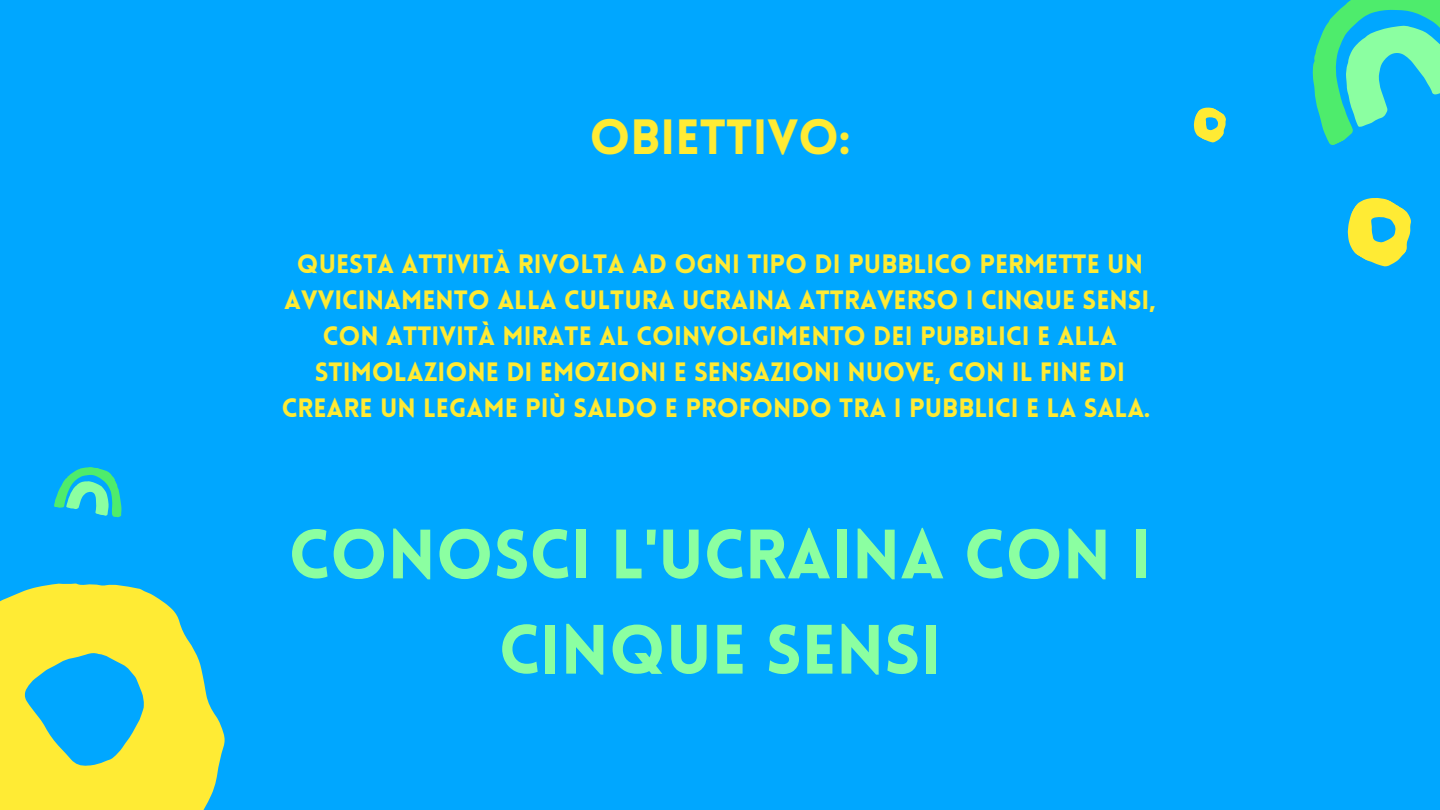
<style>
.page{position:relative;width:1440px;height:810px;background:#00a7ff}
.page>*{position:absolute;margin:0;border:0;box-sizing:border-box;transform-origin:0 0}
.t1{font:900 68.2px/95.2px "Lovelo";color:#8bffa1;text-align:center}
.t2{font:900 48.4px "Lovelo";color:#ffeb34}
.t3{font:900 26px/36px "Lovelo";color:#ffeb34;text-align:center}
</style>
<div class="page">
<svg style="left:0;top:584px;width:225px;height:226px;fill:#ffeb34"></svg>
<svg style="left:54px;top:467px;width:68px;height:51px"></svg>
<svg style="left:1347px;top:198px;width:64px;height:69px"></svg>
<svg style="left:1193px;top:107px;width:33px;height:36px"></svg>
<svg style="left:1312px;top:0;width:128px;height:145px"></svg>
<p class="t2" style="left:590px;top:118px;width:262px">OBIETTIVO:</p>
<p class="t3" style="left:282px;top:249px;width:875px">QUESTA ATTIVITÀ RIVOLTA AD OGNI TIPO DI PUBBLICO PERMETTE UN AVVICINAMENTO ALLA CULTURA UCRAINA ATTRAVERSO I CINQUE SENSI, CON ATTIVITÀ MIRATE AL COINVOLGIMENTO DEI PUBBLICI E ALLA STIMOLAZIONE DI EMOZIONI E SENSAZIONI NUOVE, CON IL FINE DI CREARE UN LEGAME PIÙ SALDO E PROFONDO TRA I PUBBLICI E LA SALA.</p>
<p class="t1" style="left:289px;top:514px;width:864px">CONOSCI L'UCRAINA CON I<br>CINQUE SENSI</p>
</div>
